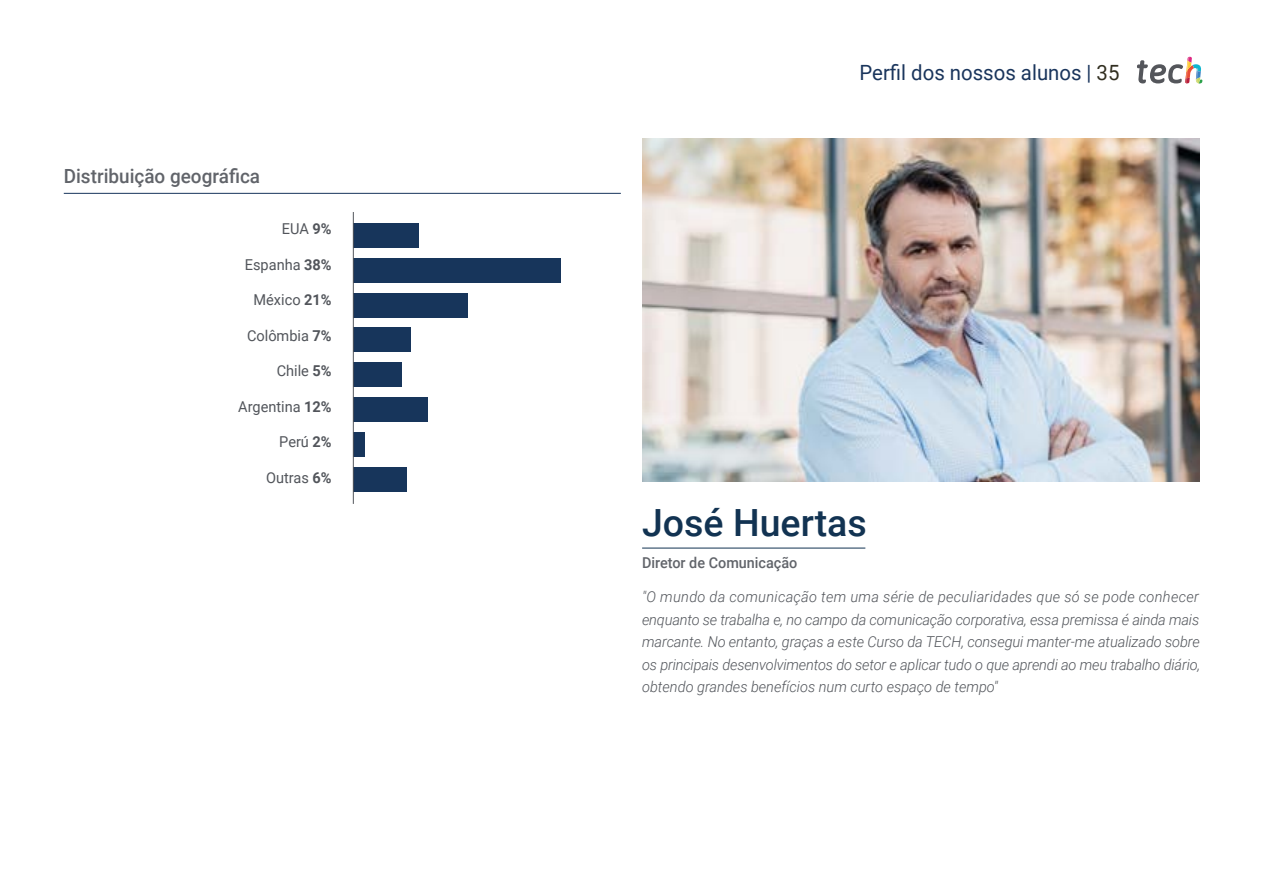
<style>
.page{position:relative;width:1263px;height:893px;background:#fff}
.page>*{position:absolute;margin:0;border:0;box-sizing:border-box;transform-origin:0 0}
.t1{font:500 37.5px "Roboto";color:#123352}
.t2{font:21px "Roboto";color:#1a355c}
.t3{font:500 19.5px "Roboto";color:#61646a}
.t4{font:italic 300 15px/22.5px "Roboto";color:#52555b;text-align:justify}
.t5{font:15px "Roboto";color:#52555b}
.t6{font:500 15px "Roboto";color:#61646a;scale:.96 1}
.s1{font-weight:700}
.s2{color:#312e20}
</style>
<div class="page">
<hr style="left:642px;top:548px;width:223px;height:1px;background:#123352">
<svg style="left:1137px;top:57px;width:65px;height:27px"></svg>
<img style="left:642px;top:138px;width:557px;height:343px">
<hr style="left:64px;top:193px;width:557px;height:1px;background:#17355b">
<div style="left:353px;top:223px;width:66px;height:25px;background:#17355b"></div>
<div style="left:353px;top:397px;width:75px;height:25px;background:#17355b"></div>
<div style="left:353px;top:258px;width:207px;height:25px;background:#17355b"></div>
<div style="left:353px;top:432px;width:12px;height:25px;background:#17355b"></div>
<div style="left:353px;top:293px;width:115px;height:24px;background:#17355b"></div>
<div style="left:353px;top:467px;width:53px;height:24px;background:#17355b"></div>
<div style="left:353px;top:327px;width:58px;height:25px;background:#17355b"></div>
<div style="left:353px;top:362px;width:49px;height:25px;background:#17355b"></div>
<hr style="left:353px;top:212px;width:1px;height:292px;background:#52555b">
<h3 class="t3" style="left:64px;top:162px;width:198px">Distribuição geográfica</h3>
<p class="t5" style="left:282px;top:218px;width:51px">EUA <span class="s1">9%</span></p>
<p class="t5" style="left:245px;top:254px;width:88px">Espanha <span class="s1">38%</span></p>
<p class="t5" style="left:254px;top:289px;width:80px">México <span class="s1">21%</span></p>
<p class="t5" style="left:247px;top:325px;width:86px">Colômbia <span class="s1">7%</span></p>
<p class="t5" style="left:277px;top:360px;width:56px">Chile <span class="s1">5%</span></p>
<p class="t5" style="left:238px;top:396px;width:95px">Argentina <span class="s1">12%</span></p>
<p class="t5" style="left:279px;top:431px;width:54px">Perú <span class="s1">2%</span></p>
<p class="t5" style="left:266px;top:467px;width:67px">Outras <span class="s1">6%</span></p>
<h2 class="t2" style="left:859px;top:57px;width:261px">Perfil dos nossos alunos | <span class="s2">35</span></h2>
<h1 class="t1" style="left:642px;top:496px;width:226px">José Huertas</h1>
<p class="t6" style="left:642px;top:552px;width:163px">Diretor de Comunicação</p>
<p class="t4" style="left:642px;top:585px;width:560px">"O mundo da comunicação tem uma série de peculiaridades que só se pode conhecer enquanto se trabalha e, no campo da comunicação corporativa, essa premissa é ainda mais marcante. No entanto, graças a este Curso da TECH, consegui manter-me atualizado sobre os principais desenvolvimentos do setor e aplicar tudo o que aprendi ao meu trabalho diário, obtendo grandes benefícios num curto espaço de tempo"</p>
</div>
